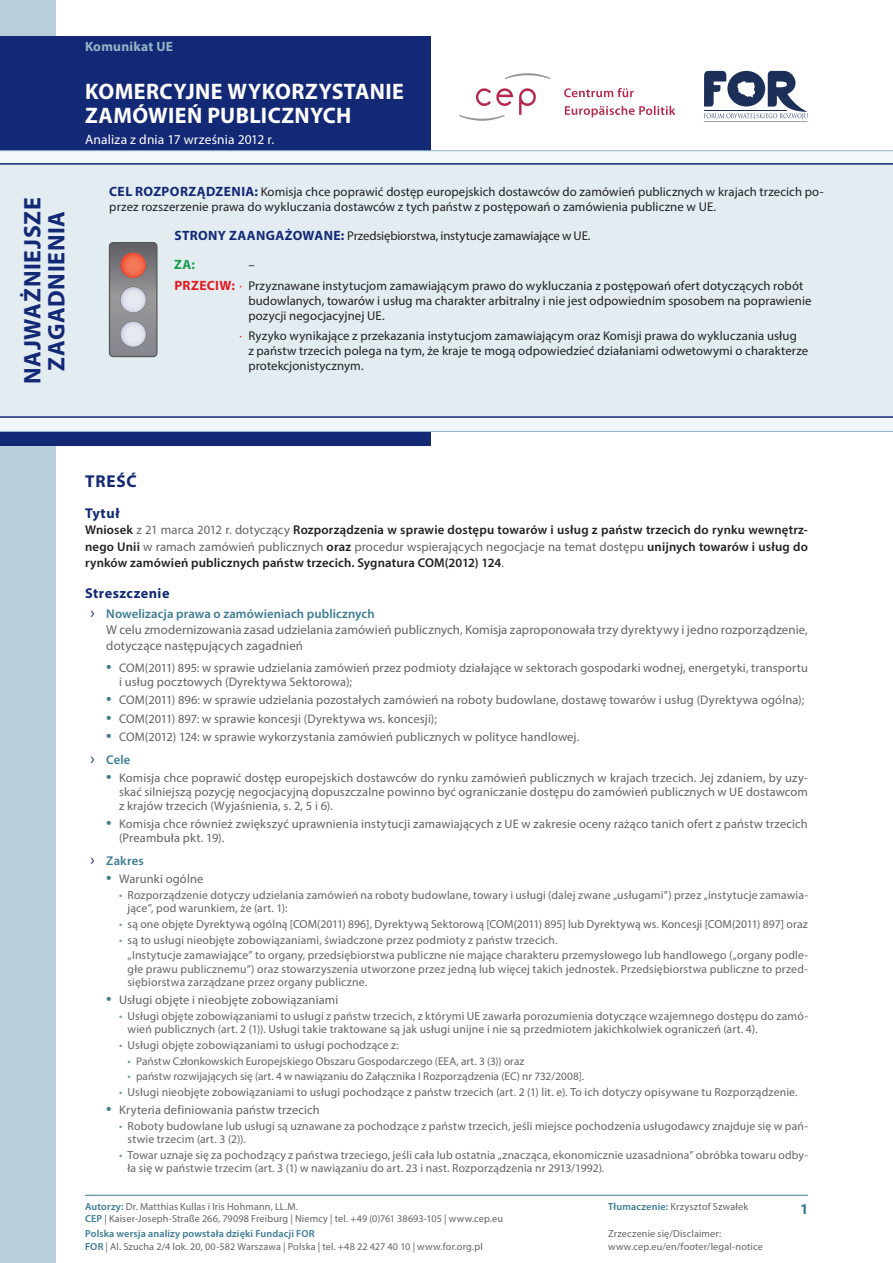
<style>
.page{position:relative;width:893px;height:1263px;background:#fff}
.page>*{position:absolute;margin:0;border:0;box-sizing:border-box;transform-origin:0 0}
.tytul{font:700 24px "Myriad Pro";letter-spacing:.03em;color:#142975}
.tytul-2{font:700 22.5px "Myriad Pro";letter-spacing:.02em;color:#fff}
.tytul-3{font:700 17.25px "Myriad Pro";letter-spacing:.04em;color:#142975}
.tytul-4{font:700 15px "Myriad Pro";color:#3c7b93}
.podtytul{font:700 14.25px "Myriad Pro";letter-spacing:.035em;color:#142975}
.tytul-5{font:13.5px "Myriad Pro";letter-spacing:.01em;color:#fff}
.t1{font:700 13.5px "Myriad Pro";letter-spacing:.02em;color:#92b6c7}
.t2{font:700 13.5px "Myriad Pro";color:#199c4e}
.tekst_wciety{font:12.9px/15.8px "Myriad Pro";letter-spacing:.005em;color:#636366}
.t3{font:12.75px/15.3px "Myriad Pro";letter-spacing:.005em;color:#231f20}
.t4{font:600 12.75px/16.5px "Myriad Pro";letter-spacing:.01em;color:#231f20;text-align:justify}
.t5{font:12.75px "Myriad Pro";letter-spacing:-.015em;color:#231f20}
.t6{font:600 12.75px "Myriad Pro";letter-spacing:.005em;color:#3c7b93}
.t7{font:12.45px/14px "Myriad Pro";letter-spacing:.01em;color:#636366}
.podpodbulet{font:11.7px/13.5px "Myriad Pro";letter-spacing:.015em;color:#636366}
.t8{font:11.25px "Myriad Pro";letter-spacing:.005em;color:#636366}
.t9{font:10.2px/15px "Myriad Pro";letter-spacing:.015em;color:#636366}
.s1{font-weight:700;font-size:13.5px;color:#142975}
.s2{font-weight:700;font-size:13.5px;color:#e21a21}
.s3{color:#e21a21}
.s4{font-weight:400;color:#636366}
.s5{font-weight:400;font-size:16.5px;color:#142975}
.s6{font-size:19.5px;color:#3c7b93}
.s7{font-size:12px;color:#6f9db2}
.s8{font-weight:600;color:#3c7b93}
</style>
<div class="page">
<div style="left:0;top:0;width:55px;height:1263px;background:#b8cfdc"></div>
<div style="left:0;top:36px;width:430px;height:409px;background:#142975"></div>
<svg style="left:505px;top:73px;width:45px;height:6px"></svg>
<svg style="left:565px;top:106px;width:110px;height:11px"></svg>
<svg style="left:476px;top:88px;width:37px;height:18px"></svg>
<svg style="left:519px;top:88px;width:17px;height:27px"></svg>
<svg style="left:564px;top:88px;width:70px;height:9px"></svg>
<svg style="left:459px;top:115px;width:46px;height:6px"></svg>
<hr style="left:704px;top:121px;width:103px;height:1px;background:#1b2f59">
<svg style="left:704px;top:71px;width:104px;height:49px"></svg>
<svg style="left:0;top:150px;width:893px;height:282px"></svg>
<div style="left:0;top:163px;width:893px;height:255px;background:#e2ecf1"></div>
<div style="left:109px;top:242px;width:49px;height:115px;border:1px solid #57585a;border-radius:4px"></div>
<hr style="left:85px;top:1195px;width:723px;height:1px;background:#3c7b93">
<svg style="left:110px;top:243px;width:47px;height:114px;background:#9d9193"></svg>
<p class="tytul" style="left:17px;top:384px;width:188px;rotate:-90deg">NAJWAŻNIEJSZE</p>
<p class="tytul" style="left:41px;top:371px;width:161px;rotate:-90deg">ZAGADNIENIA</p>
<p class="t1" style="left:85px;top:38px;width:90px">Komunikat UE</p>
<p class="tytul-2" style="left:85px;top:77px;width:320px">KOMERCYJNE WYKORZYSTANIE</p>
<p class="tytul-2" style="left:85px;top:101px;width:267px">ZAMÓWIEŃ PUBLICZNYCH</p>
<p class="tytul-5" style="left:85px;top:131px;width:191px">Analiza z dnia 17 września 2012 r.</p>
<p class="t3" style="left:109px;top:184px;width:716px"><span class="s1">CEL ROZPORZĄDZENIA:</span> Komisja chce poprawić dostęp europejskich dostawców do zamówień publicznych w krajach trzecich po&shy;przez rozszerzenie prawa do wykluczania dostawców z tych państw z postępowań o zamówienia publiczne w UE.</p>
<p class="t5" style="left:174px;top:228px;width:418px"><span class="s1">STRONY ZAANGAŻOWANE:</span> Przedsiębiorstwa, instytucje zamawiające w UE.</p>
<p class="t2" style="left:174px;top:256px;width:22px">ZA:</p>
<p class="t3" style="left:248px;top:257px;width:8px">–</p>
<p class="t3" style="left:248px;top:277px;width:565px;text-indent:-74px"><span class="s2">PRZECIW:</span> <span class="s3">∙</span> Przyznawane instytucjom zamawiającym prawo do wykluczania z postępowań ofert dotyczących robót budowlanych, towarów i usług ma charakter arbitralny i nie jest odpowiednim sposobem na poprawienie pozycji negocjacyjnej UE.</p>
<p class="t3" style="left:248px;top:328px;width:561px;text-indent:-9px"><span class="s3">∙</span> Ryzyko wynikające z przekazania instytucjom zamawiającym oraz Komisji prawa do wykluczania usług<br>z państw trzecich polega na tym, że kraje te mogą odpowiedzieć działaniami odwetowymi o charakterze protekcjonistycznym.</p>
<p class="tytul-3" style="left:85px;top:470px;width:53px">TREŚĆ</p>
<p class="podtytul" style="left:85px;top:503px;width:36px">Tytuł</p>
<p class="t4" style="left:85px;top:521px;width:724px">Wniosek <span class="s4">z 21 marca 2012 r. dotyczący</span> Rozporządzenia w sprawie dostępu towarów i usług z państw trzecich do rynku wewnętrz&shy;nego Unii <span class="s4">w ramach zamówień publicznych</span> oraz <span class="s4">procedur wspierających negocjacje na temat dostępu</span> unijnych towarów i usług do rynków zamówień publicznych państw trzecich. Sygnatura COM(2012) 124<span class="s4">.</span></p>
<p class="podtytul" style="left:85px;top:583px;width:86px">Streszczenie</p>
<p class="t6" style="left:91px;top:606px;width:286px"><span class="s5">›</span> Nowelizacja prawa o zamówieniach publicznych</p>
<p class="tekst_wciety" style="left:106px;top:622px;width:703px">W celu zmodernizowania zasad udzielania zamówień publicznych, Komisja zaproponowała trzy dyrektywy i jedno rozporządzenie, dotyczące następujących zagadnień</p>
<p class="t7" style="left:119px;top:661px;width:690px;text-indent:-13px"><span class="s6">•</span> COM(2011) 895: w sprawie udzielania zamówień przez podmioty działające w sektorach gospodarki wodnej, energetyki, transportu i usług pocztowych (Dyrektywa Sektorowa);</p>
<p class="t7" style="left:106px;top:693px;width:699px"><span class="s6">•</span> COM(2011) 896: w sprawie udzielania pozostałych zamówień na roboty budowlane, dostawę towarów i usług (Dyrektywa ogólna);</p>
<p class="t7" style="left:106px;top:711px;width:332px"><span class="s6">•</span> COM(2011) 897: w sprawie koncesji (Dyrektywa ws. koncesji);</p>
<p class="t7" style="left:106px;top:729px;width:475px"><span class="s6">•</span> COM(2012) 124: w sprawie wykorzystania zamówień publicznych w polityce handlowej.</p>
<p class="t6" style="left:91px;top:751px;width:41px"><span class="s5">›</span> Cele</p>
<p class="t7" style="left:119px;top:771px;width:690px;text-align:justify;text-indent:-13px"><span class="s6">•</span> Komisja chce poprawić dostęp europejskich dostawców do rynku zamówień publicznych w krajach trzecich. Jej zdaniem, by uzy&shy;skać silniejszą pozycję negocjacyjną dopuszczalne powinno być ograniczanie dostępu do zamówień publicznych w UE dostawcom z krajów trzecich (Wyjaśnienia, s. 2, 5 i 6).</p>
<p class="t7" style="left:119px;top:817px;width:690px;text-indent:-13px"><span class="s6">•</span> Komisja chce również zwiększyć uprawnienia instytucji zamawiających z UE w zakresie oceny rażąco tanich ofert z państw trzecich (Preambuła pkt. 19).</p>
<p class="t6" style="left:91px;top:852px;width:55px"><span class="s5">›</span> Zakres</p>
<p class="t7" style="left:106px;top:872px;width:99px"><span class="s6">•</span> Warunki ogólne</p>
<p class="podpodbulet" style="left:128px;top:888px;width:682px;text-indent:-9px"><span class="s7">•</span> Rozporządzenie dotyczy udzielania zamówień na roboty budowlane, towary i usługi (dalej zwane „usługami”) przez „instytucje zamawia&shy;jące”, pod warunkiem, że (art. 1):</p>
<p class="podpodbulet" style="left:119px;top:917px;width:690px"><span class="s7">•</span> są one objęte Dyrektywą ogólną [COM(2011) 896], Dyrektywą Sektorową [COM(2011) 895] lub Dyrektywą ws. Koncesji [COM(2011) 897] oraz</p>
<p class="podpodbulet" style="left:119px;top:933px;width:440px"><span class="s7">•</span> są to usługi nieobjęte zobowiązaniami, świadczone przez podmioty z państw trzecich.</p>
<p class="podpodbulet" style="left:128px;top:948px;width:682px;text-align:justify">„Instytucje zamawiające” to organy, przedsiębiorstwa publiczne nie mające charakteru przemysłowego lub handlowego („organy podle&shy;głe prawu publicznemu”) oraz stowarzyszenia utworzone przez jedną lub więcej takich jednostek. Przedsiębiorstwa publiczne to przed&shy;siębiorstwa zarządzane przez organy publiczne.</p>
<p class="t7" style="left:106px;top:993px;width:233px"><span class="s6">•</span> Usługi objęte i nieobjęte zobowiązaniami</p>
<p class="podpodbulet" style="left:128px;top:1009px;width:682px;text-indent:-9px"><span class="s7">•</span> Usługi objęte zobowiązaniami to usługi z państw trzecich, z którymi UE zawarła porozumienia dotyczące wzajemnego dostępu do zamó&shy;wień publicznych (art. 2 (1)). Usługi takie traktowane są jak usługi unijne i nie są przedmiotem jakichkolwiek ograniczeń (art. 4).</p>
<p class="podpodbulet" style="left:119px;top:1038px;width:281px"><span class="s7">•</span> Usługi objęte zobowiązaniami to usługi pochodzące z:</p>
<p class="t8" style="left:128px;top:1054px;width:398px"><span class="s7">•</span> Państw Członkowskich Europejskiego Obszaru Gospodarczego (EEA, art. 3 (3)) oraz</p>
<p class="t8" style="left:128px;top:1070px;width:458px"><span class="s7">•</span> państw rozwijających się (art. 4 w nawiązaniu do Załącznika I Rozporządzenia (EC) nr 732/2008].</p>
<p class="podpodbulet" style="left:119px;top:1085px;width:680px"><span class="s7">•</span> Usługi nieobjęte zobowiązaniami to usługi pochodzące z państw trzecich (art. 2 (1) lit. e). To ich dotyczy opisywane tu Rozporządzenie.</p>
<p class="t7" style="left:106px;top:1103px;width:215px"><span class="s6">•</span> Kryteria definiowania państw trzecich</p>
<p class="podpodbulet" style="left:128px;top:1119px;width:682px;text-indent:-9px"><span class="s7">•</span> Roboty budowlane lub usługi są uznawane za pochodzące z państw trzecich, jeśli miejsce pochodzenia usługodawcy znajduje się w pań&shy;stwie trzecim (art. 3 (2)).</p>
<p class="podpodbulet" style="left:128px;top:1148px;width:682px;text-indent:-9px"><span class="s7">•</span> Towar uznaje się za pochodzący z państwa trzeciego, jeśli cała lub ostatnia „znacząca, ekonomicznie uzasadniona” obróbka towaru odby&shy;ła się w państwie trzecim (art. 3 (1) w nawiązaniu do art. 23 i nast. Rozporządzenia nr 2913/1992).</p>
<p class="t9" style="left:85px;top:1199px;width:215px"><span class="s8">Autorzy:</span> Dr. Matthias Kullas i Iris Hohmann, LL.M.</p>
<p class="tytul-4" style="left:800px;top:1199px;width:10px">1</p>
<p class="t9" style="left:85px;top:1211px;width:420px"><span class="s8">CEP</span> | Kaiser-Joseph-Straße 266, 79098 Freiburg | Niemcy | tel. +49 (0)761 38693-105 | www.cep.eu<br><span class="s8">Polska wersja analizy powstała dzięki Fundacji FOR</span></p>
<p class="t9" style="left:85px;top:1238px;width:399px"><span class="s8">FOR</span> | Al. Szucha 2/4 lok. 20, 00-582 Warszawa | Polska | tel. +48 22 427 40 10 | www.for.org.pl</p>
<p class="t9" style="left:608px;top:1199px;width:142px"><span class="s8">Tłumaczenie:</span> Krzysztof Szwałek</p>
<p class="t9" style="left:608px;top:1228px;width:156px;line-height:12.3px">Zrzeczenie się/Disclaimer: www.cep.eu/en/footer/legal-notice</p>
</div>
